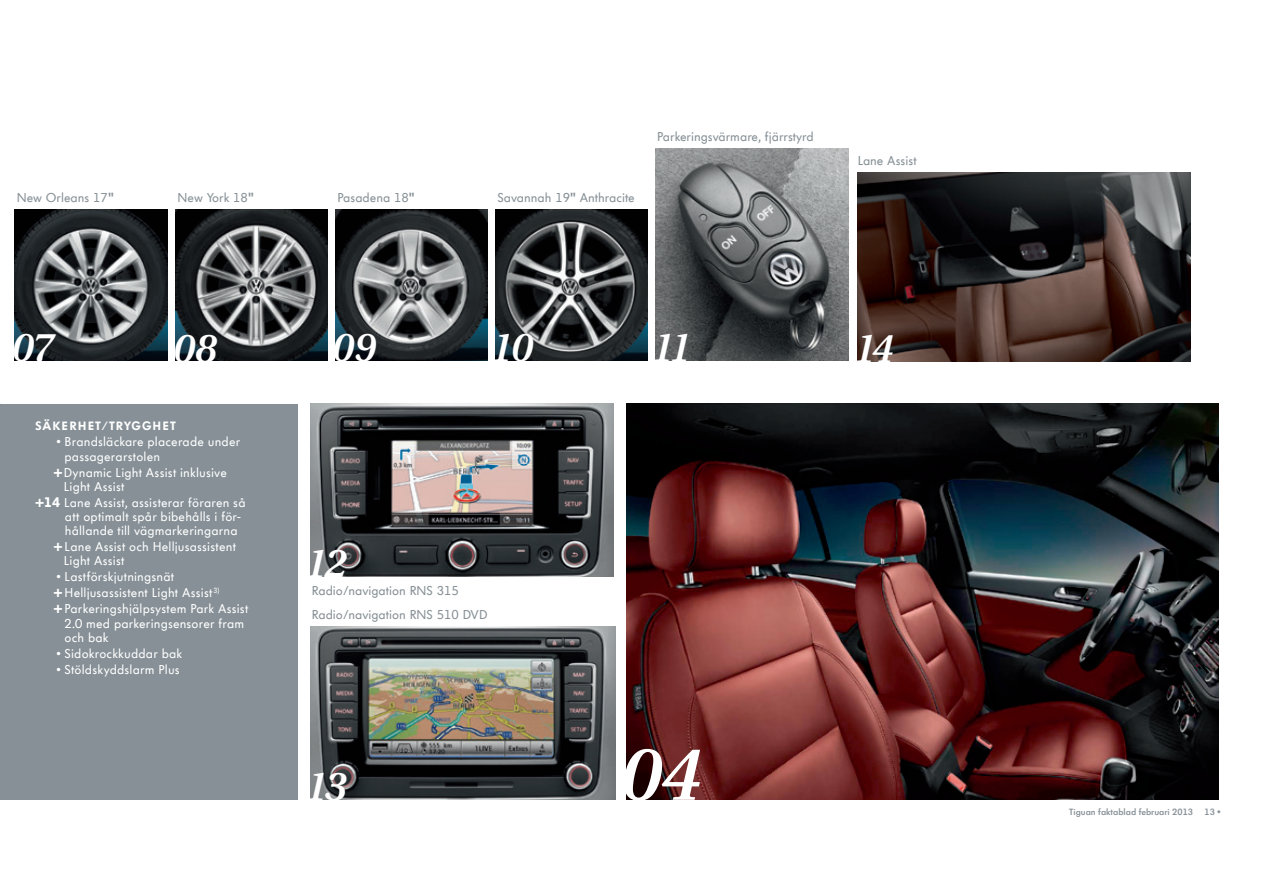
<style>
.page{position:relative;width:1263px;height:893px;background:#fff}
.page>*{position:absolute;margin:0;border:0;box-sizing:border-box;transform-origin:0 0}
.t1{font:italic 600 75px "VW Utopia";color:#fff}
.t2{font:italic 600 40.05px "VW Utopia";color:#fff}
.t3{font:12.75px/14.2px "VW Headline OT";letter-spacing:.015em;color:#fff}
.t4{font:12.75px "VW Headline OT";color:#869096}
.t5{font:900 12px "VW Headline OT";letter-spacing:.075em;color:#fff}
.t6{font:600 9px "VW Headline OT";color:#869096}
.s1{font-family:"Volkswagen Headline Osf"}
.s2{font-weight:900;font-size:13.8px}
.s3{font-weight:900}
</style>
<div class="page">
<div style="left:0;top:404px;width:298px;height:395px;background:#869096"></div>
<img style="left:626px;top:404px;width:592px;height:395px">
<img style="left:310px;top:404px;width:304px;height:173px">
<img style="left:310px;top:627px;width:306px;height:172px">
<img style="left:656px;top:149px;width:193px;height:212px">
<img style="left:496px;top:209px;width:151px;height:152px">
<img style="left:336px;top:209px;width:151px;height:152px">
<img style="left:15px;top:209px;width:152px;height:152px">
<img style="left:176px;top:209px;width:151px;height:152px">
<img style="left:857px;top:172px;width:333px;height:190px">
<p class="t4" style="left:17px;top:190px;width:99px">New Orleans 17<span class="s1">"</span></p>
<p class="t4" style="left:177px;top:190px;width:78px">New York 18<span class="s1">"</span></p>
<p class="t4" style="left:337px;top:190px;width:79px">Pasadena 18<span class="s1">"</span></p>
<p class="t4" style="left:497px;top:190px;width:139px">Savannah 19<span class="s1">"</span> Anthracite</p>
<p class="t4" style="left:657px;top:129px;width:158px">Parkeringsvärmare, fjärrstyrd</p>
<p class="t4" style="left:858px;top:153px;width:60px">Lane Assist</p>
<h2 class="t2" style="left:10px;top:325px;width:42px">07</h2>
<h2 class="t2" style="left:171px;top:326px;width:45px">08</h2>
<h2 class="t2" style="left:330px;top:325px;width:46px">09</h2>
<h2 class="t2" style="left:492px;top:325px;width:41px">10</h2>
<h2 class="t2" style="left:653px;top:325px;width:36px">11</h2>
<p class="t5" style="left:35px;top:418px;width:140px">SÄKERHET/TRYGGHET</p>
<p class="t3" style="left:65px;top:435px;width:177px;text-indent:-8px">• Brandsläckare placerade under passagerarstolen</p>
<p class="t3" style="left:64px;top:465px;width:165px;text-indent:-10px"><span class="s2">+</span>Dynamic Light Assist inklusive<br>Light Assist</p>
<p class="t3" style="left:65px;top:495px;width:182px;text-indent:-30px"><span class="s2">+14</span> Lane Assist, assisterar föraren så att optimalt spår bibehålls i för&shy;hållande till vägmarkeringarna</p>
<p class="t3" style="left:64px;top:540px;width:174px;text-indent:-10px"><span class="s2">+</span>Lane Assist och Helljusassistent<br>Light Assist</p>
<p class="t3" style="left:54px;top:569px;width:196px;line-height:15.9px">• Lastförskjutningsnät<br><span class="s2">+</span> Helljusassistent Light Assist<sup>3)<br></sup><span class="s2">+</span> Parkeringshjälpsystem Park Assist</p>
<p class="t3" style="left:65px;top:616px;width:181px">2.0 med parkeringsensorer fram och bak</p>
<p class="t3" style="left:56px;top:646px;width:127px">• Sidokrockkuddar bak</p>
<p class="t3" style="left:56px;top:662px;width:125px">• Stöldskyddslarm Plus</p>
<h2 class="t2" style="left:306px;top:541px;width:40px">12</h2>
<p class="t4" style="left:312px;top:583px;width:149px">Radio/navigation RNS 315</p>
<p class="t4" style="left:312px;top:607px;width:177px">Radio/navigation RNS 510 DVD</p>
<h2 class="t2" style="left:307px;top:764px;width:39px">13</h2>
<h1 class="t1" style="left:617px;top:732px;width:82px">04</h1>
<h2 class="t2" style="left:855px;top:326px;width:38px">14</h2>
<p class="t6" style="left:1069px;top:806px;width:125px">Tiguan faktablad februari 2013</p>
<p class="t6" style="left:1204px;top:806px;width:17px">13 <span class="s3">•</span></p>
</div>
